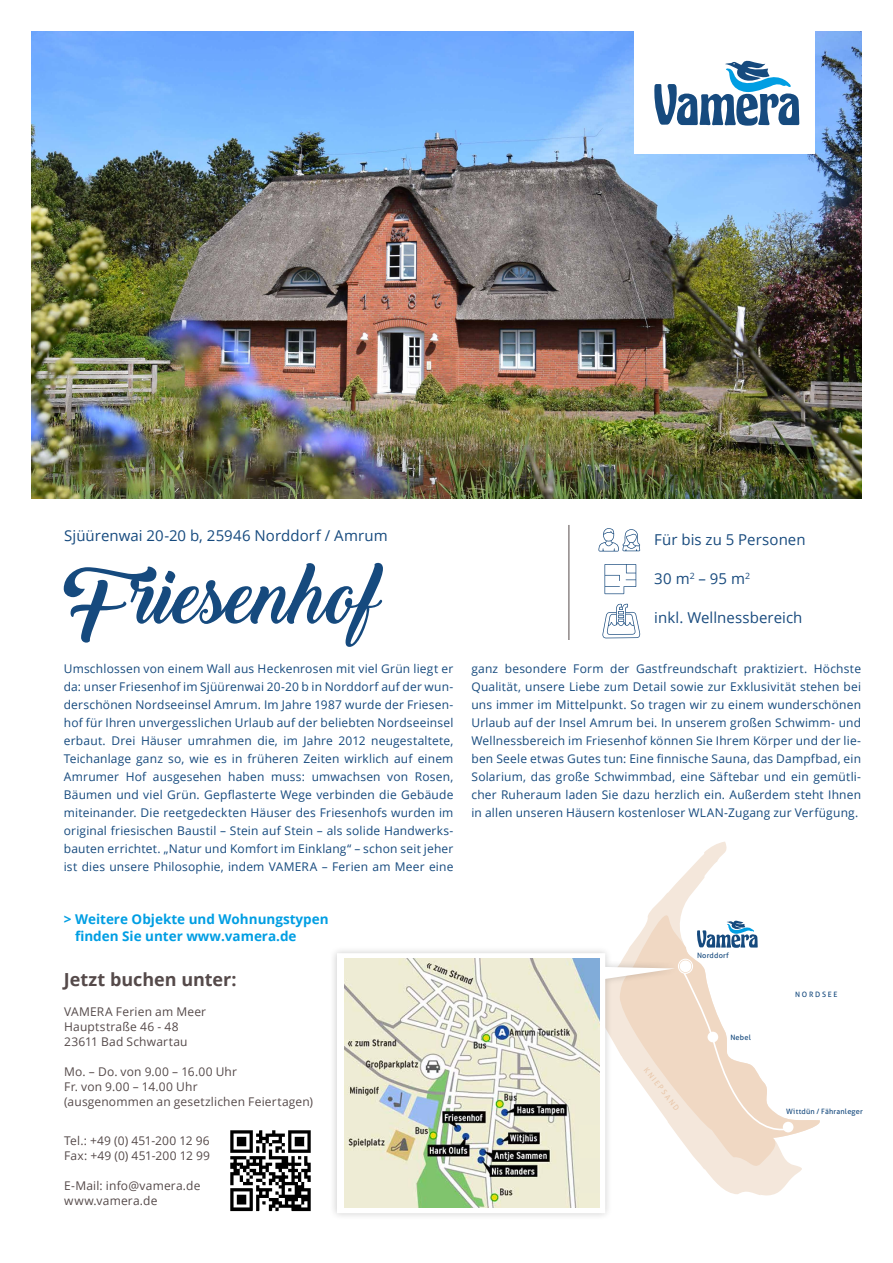
<style>
.page{position:relative;width:893px;height:1263px;background:#fff}
.page>*{position:absolute;margin:0;border:0;box-sizing:border-box;transform-origin:0 0}
.t1{font:900 75px "Backto";color:#164a7e}
.t2{font:700 18px "Open Sans";color:#554a4a}
.t3{font:15px "Open Sans";letter-spacing:.005em;color:#194b7e}
.t4{font:15px "Open Sans";letter-spacing:.005em;color:#164a7e}
.t5{font:700 13.5px/16.5px "Open Sans";color:#009ee3}
.t6{font:12px/18px "Open Sans";letter-spacing:.015em;color:#164a7e;text-align:justify}
.t7{font:12px/15px "Open Sans";letter-spacing:.015em;color:#554a4a}
.t8{font:7.35px "Aller";letter-spacing:.025em;color:#164a7e}
.t9{font:7.35px "Aller";color:#e9c8ab}
.t10{font:7.35px "Aller";letter-spacing:.23em;color:#164a7e}
</style>
<div class="page">
<img style="left:32px;top:32px;width:829px;height:466px">
<img style="left:230px;top:1130px;width:81px;height:82px">
<div style="left:634px;top:0;width:181px;height:153px;background:#fff"></div>
<svg style="left:654px;top:61px;width:145px;height:65px"></svg>
<hr style="left:568px;top:525px;width:1px;height:115px;background:#554a4a">
<svg style="left:660px;top:841px;width:140px;height:354px"></svg>
<svg style="left:631px;top:901px;width:189px;height:270px"></svg>
<div style="left:680px;top:960px;width:11px;height:12px;background:#fff;border-radius:50%"></div>
<div style="left:678px;top:959px;width:15px;height:15px;border:1px solid #fff;border-radius:50%"></div>
<div style="left:783px;top:1122px;width:10px;height:10px;background:#fff;border-radius:50%"></div>
<svg style="left:683px;top:971px;width:104px;height:162px"></svg>
<svg style="left:697px;top:921px;width:61px;height:27px"></svg>
<div style="left:329px;top:945px;width:352px;height:276px;background:#000;opacity:.2"></div>
<svg style="left:337px;top:953px;width:338px;height:260px"></svg>
<img style="left:344px;top:958px;width:255px;height:249px">
<img style="left:579px;top:1125px;width:21px;height:32px">
<img style="left:579px;top:1194px;width:20px;height:13px">
<svg style="left:604px;top:564px;width:32px;height:30px"></svg>
<svg style="left:598px;top:528px;width:42px;height:24px"></svg>
<svg style="left:602px;top:603px;width:38px;height:35px"></svg>
<p class="t4" style="left:64px;top:526px;width:325px">Sjüürenwai 20-20 b, 25946 Norddorf / Amrum</p>
<h1 class="t1" style="left:64px;top:554px;width:317px">Friesenhof</h1>
<p class="t3" style="left:654px;top:529px;width:153px">Für bis zu 5 Personen</p>
<p class="t3" style="left:654px;top:568px;width:97px">30 m<sup>2</sup> – 95 m<sup>2</sup></p>
<p class="t3" style="left:654px;top:607px;width:150px">inkl. Wellnessbereich</p>
<p class="t6" style="left:64px;top:660px;width:391px">Umschlossen von einem Wall aus Heckenrosen mit viel Grün liegt er da: unser Friesenhof im Sjüürenwai 20-20 b in Norddorf auf der wun&shy;derschönen Nordseeinsel Amrum. Im Jahre 1987 wurde der Friesen&shy;hof für Ihren unvergesslichen Urlaub auf der beliebten Nordseeinsel erbaut. Drei Häuser umrahmen die, im Jahre 2012 neugestaltete, Teichanlage ganz so, wie es in früheren Zeiten wirklich auf einem Amrumer Hof ausgesehen haben muss: umwachsen von Rosen, Bäumen und viel Grün. Gepflasterte Wege verbinden die Gebäude miteinander. Die reetgedeckten Häuser des Friesenhofs wurden im original friesischen Baustil – Stein auf Stein – als solide Handwerks&shy;bauten errichtet. „Natur und Komfort im Einklang“ – schon seit jeher ist dies unsere Philosophie, indem VAMERA – Ferien am Meer eine</p>
<p class="t6" style="left:471px;top:660px;width:391px">ganz besondere Form der Gastfreundschaft praktiziert. Höchste Qualität, unsere Liebe zum Detail sowie zur Exklusivität stehen bei uns immer im Mittelpunkt. So tragen wir zu einem wunderschönen Urlaub auf der Insel Amrum bei. In unserem großen Schwimm- und Wellnessbereich im Friesenhof können Sie Ihrem Körper und der lie&shy;ben Seele etwas Gutes tun: Eine finnische Sauna, das Dampfbad, ein Solarium, das große Schwimmbad, eine Säftebar und ein gemütli&shy;cher Ruheraum laden Sie dazu herzlich ein. Außerdem steht Ihnen in allen unseren Häusern kostenloser WLAN-Zugang zur Verfügung.</p>
<p class="t5" style="left:75px;top:910px;width:255px;text-indent:-11px">&gt; Weitere Objekte und Wohnungstypen finden Sie unter www.vamera.de</p>
<h2 class="t2" style="left:64px;top:966px;width:174px">Jetzt buchen unter:</h2>
<p class="t7" style="left:64px;top:1003px;width:143px">VAMERA Ferien am Meer<br>Hauptstraße 46 - 48<br>23611 Bad Schwartau</p>
<p class="t7" style="left:64px;top:1063px;width:250px">Mo. – Do. von 9.00 – 16.00 Uhr<br>Fr. von 9.00 – 14.00 Uhr<br>(ausgenommen an gesetzlichen Feiertagen)</p>
<p class="t7" style="left:64px;top:1133px;width:147px">Tel.: +49 (0) 451-200 12 96<br>Fax: +49 (0) 451-200 12 99</p>
<p class="t7" style="left:64px;top:1178px;width:138px">E-Mail: info@vamera.de www.vamera.de</p>
<p class="t8" style="left:697px;top:951px;width:33px">Norddorf</p>
<p class="t9" style="left:649px;top:1065px;width:54px;rotate:52deg">KNIEPSAND</p>
<p class="t8" style="left:730px;top:1033px;width:22px">Nebel</p>
<p class="t10" style="left:795px;top:990px;width:44px">NORDSEE</p>
<p class="t8" style="left:786px;top:1107px;width:78px">Wittdün / Fähranleger</p>
</div>
